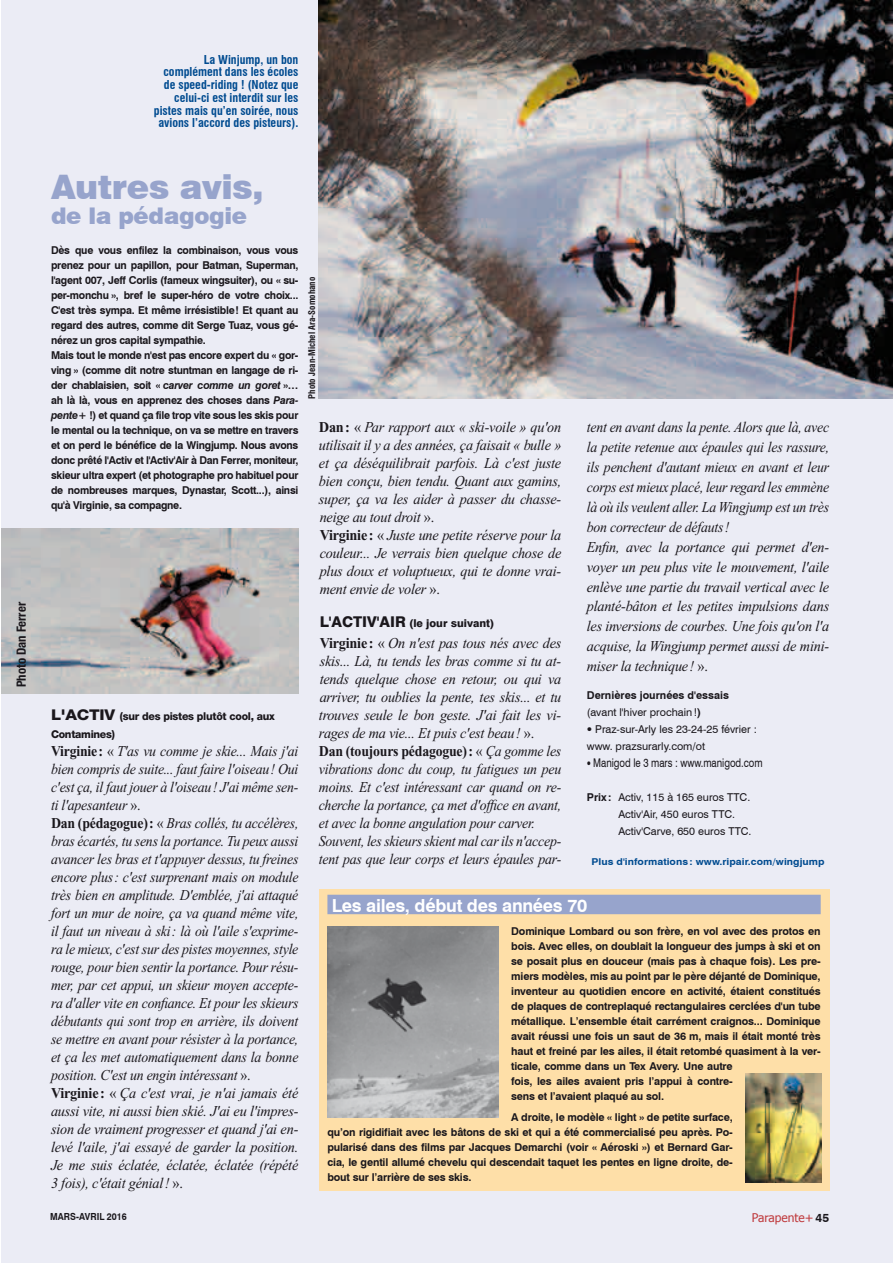
<style>
.page{position:relative;width:893px;height:1263px;background:#fff}
.page>*{position:absolute;margin:0;border:0;box-sizing:border-box;transform-origin:0 0}
.t1{font:900 33.75px "Swiss 721 BT";color:#97a4cc}
.t2{font:900 22.95px "Swiss 721 BT";letter-spacing:-.015em;color:#97a4cc}
.t3{font:700 18px "Swiss 721 BT";letter-spacing:-.015em;color:#fff}
.t4{font:italic 15px/18px "Times New Roman";letter-spacing:-.015em;color:#1a171c;scale:.92 1}
.t5{font:italic 15px/18px "Times New Roman";letter-spacing:-.015em;color:#1a171c;scale:.95 1}
.t6{font:700 condensed 12.75px "Helvetica Neue";color:#1a171c}
.t7{font:700 condensed 12px/12.8px "Swiss 721 BT";color:#004b90;text-align:right}
.t8{font:12px "Swiss 721 BT";letter-spacing:-.005em;color:#1a171c;scale:.8 1}
.t9{font:12px "Tahoma";color:#bf393c}
.t10{font:700 10.8px/15px "Swiss 721 BT";letter-spacing:-.025em;color:#1a171c}
.t11{font:10.8px/17px "Swiss 721 BT";color:#1a171c}
.t12{font:700 10.8px/17px "Swiss 721 BT";color:#1a171c}
.t13{font:800 10.8px/18px "Helvetica Neue";letter-spacing:-.025em;color:#1a171c}
.t14{font:800 10.8px "Swiss 721 BT";color:#1a171c}
.t15{font:700 9.75px "Swiss 721 BT";color:#1a171c;scale:.9 1}
.t16{font:700 9.45px "Swiss 721 BT";letter-spacing:.005em;color:#004b90;scale:1.11 1}
.t17{font:700 condensed 9px "Swiss 721 BT";color:#1a171c}
.s1{font-style:italic}
.s2{font-size:14.85px}
.s3{font-weight:700;font-style:normal}
.s4{font-style:normal}
.s5{font-weight:400}
.s6{font-family:"Helvetica Neue";font-weight:700}
.s7{font-family:"Helvetica Neue";font-weight:700;font-size:10.5px}
.s8{font-weight:700}
.s9{font-family:"Swiss 721 BT";font-weight:700;color:#1a171c}
</style>
<div class="page">
<div style="left:1px;top:0;width:892px;height:1263px;background:#ebecf5"></div>
<div style="left:319px;top:889px;width:510px;height:302px;background:#fedfa8"></div>
<div style="left:327px;top:895px;width:494px;height:19px;background:#97a4cc"></div>
<img style="left:327px;top:927px;width:171px;height:191px">
<img style="left:745px;top:1073px;width:76px;height:109px">
<img style="left:1px;top:528px;width:297px;height:166px">
<img style="left:319px;top:0;width:574px;height:399px">
<p class="t6" style="left:14px;top:687px;width:87px;rotate:-90deg">Photo Dan Ferrer</p>
<p class="t7" style="left:154px;top:53px;width:146px">La Winjump, un bon complément dans les écoles de speed-riding ! (Notez que celui-ci est interdit sur les pistes mais qu’en soirée, nous avions l’accord des pisteurs).</p>
<h1 class="t1" style="left:51px;top:166px;width:214px">Autres avis,</h1>
<h2 class="t2" style="left:51px;top:202px;width:198px">de la pédagogie</h2>
<p class="t10" style="left:51px;top:243px;width:249px">Dès que vous enfilez la combinaison, vous vous prenez pour un papillon, pour Batman, Superman, l'agent 007, Jeff Corlis (fameux wingsuiter), ou « su&shy;per-monchu », bref le super-héro de votre choix...<br>C'est très sympa. Et même irrésistible! Et quant au regard des autres, comme dit Serge Tuaz, vous gé&shy;nérez un gros capital sympathie.<br>Mais tout le monde n'est pas encore expert du « gor&shy;ving » (comme dit notre stuntman en langage de ri&shy;der chablaisien, soit « <span class="s1">carver comme un goret</span> »… ah là là, vous en apprenez des choses dans <span class="s1">Para&shy;pente+</span> !) et quand ça file trop vite sous les skis pour le mental ou la technique, on va se mettre en travers et on perd le bénéfice de la Wingjump. Nous avons donc prêté l'Activ et l'Activ'Air à Dan Ferrer, moniteur, skieur ultra expert (et photographe pro habituel pour de nombreuses marques, Dynastar, Scott...), ainsi qu'à Virginie, sa compagne.</p>
<p class="t13" style="left:51px;top:707px;width:225px"><span class="s2">L'Activ</span> (sur des pistes plutôt cool, aux<br>Contamines)</p>
<p class="t4" style="left:51px;top:742px;width:270px"><span class="s3">Virginie:</span> <span class="s4">«</span> T'as vu comme je skie... Mais j'ai bien compris de suite... faut faire l'oiseau! Oui c'est ça, il faut jouer à l'oiseau! J'ai même sen&shy;ti l'apesanteur <span class="s4">».<br></span><span class="s3">Dan (pédagogue):</span> <span class="s4">«</span> Bras collés, tu accélères, bras écartés, tu sens la portance. Tu peux aussi avancer les bras et t'appuyer dessus, tu freines encore plus: c'est surprenant mais on module très bien en amplitude. D'emblée, j'ai attaqué fort un mur de noire, ça va quand même vite, il faut un niveau à ski: là où l'aile s'exprime&shy;ra le mieux, c'est sur des pistes moyennes, style rouge, pour bien sentir la portance. Pour résu&shy;mer, par cet appui, un skieur moyen accepte&shy;ra d'aller vite en confiance. Et pour les skieurs débutants qui sont trop en arrière, ils doivent se mettre en avant pour résister à la portance, et ça les met automatiquement dans la bonne position. C'est un engin intéressant <span class="s4">».<br></span><span class="s3">Virginie:</span> <span class="s4">«</span> Ça c'est vrai, je n'ai jamais été aussi vite, ni aussi bien skié. J'ai eu l'impres&shy;sion de vraiment progresser et quand j'ai en&shy;levé l'aile, j'ai essayé de garder la position.<br>Je me suis éclatée, éclatée, éclatée (répété 3 fois), c'était génial! <span class="s4">».</span></p>
<p class="t17" style="left:306px;top:399px;width:123px;rotate:-90deg">Photo Jean-Michel Ara-Somohano</p>
<p class="t5" style="left:319px;top:418px;width:257px"><span class="s3">Dan:</span> <span class="s4">«</span> Par rapport aux « ski-voile » qu'on utilisait il y a des années, ça faisait « bulle » et ça déséquilibrait parfois. Là c'est juste bien conçu, bien tendu. Quant aux gamins, super, ça va les aider à passer du chasse&shy;neige au tout droit <span class="s4">».<br></span><span class="s3">Virginie:</span> <span class="s4">«</span> Juste une petite réserve pour la couleur... Je verrais bien quelque chose de plus doux et voluptueux, qui te donne vrai&shy;ment envie de voler <span class="s4">».</span></p>
<p class="t14" style="left:320px;top:617px;width:176px"><span class="s2">L'Activ'Air</span> (le jour suivant)</p>
<p class="t5" style="left:319px;top:634px;width:257px"><span class="s3">Virginie:</span> <span class="s4">«</span> On n'est pas tous nés avec des skis... Là, tu tends les bras comme si tu at&shy;tends quelque chose en retour, ou qui va arriver, tu oublies la pente, tes skis... et tu trouves seule le bon geste. J'ai fait les vi&shy;rages de ma vie... Et puis c'est beau! <span class="s4">».<br></span><span class="s3">Dan (toujours pédagogue):</span> <span class="s4">«</span> Ça gomme les vibrations donc du coup, tu fatigues un peu moins. Et c'est intéressant car quand on re&shy;cherche la portance, ça met d'office en avant, et avec la bonne angulation pour carver.<br>Souvent, les skieurs skient mal car ils n'accep&shy;tent pas que leur corps et leurs épaules par-</p>
<p class="t4" style="left:587px;top:417px;width:265px;line-height:20px">tent en avant dans la pente. Alors que là, avec la petite retenue aux épaules qui les rassure, ils penchent d'autant mieux en avant et leur corps est mieux placé, leur regard les emmène là où ils veulent aller. La Wingjump est un très bon correcteur de défauts!<br>Enfin, avec la portance qui permet d'en&shy;voyer un peu plus vite le mouvement, l'aile enlève une partie du travail vertical avec le planté-bâton et les petites impulsions dans les inversions de courbes. Une fois qu'on l'a acquise, la Wingjump permet aussi de mini&shy;miser la technique! <span class="s4">».</span></p>
<p class="t12" style="left:587px;top:687px;width:144px">Dernières journées d'essais <span class="s5">(avant l'hiver prochain!</span>)</p>
<p class="t11" style="left:587px;top:720px;width:172px"><span class="s6">•</span> Praz-sur-Arly les 23-24-25 février : www. prazsurarly.com/ot</p>
<p class="t8" style="left:587px;top:755px;width:221px"><span class="s7">•</span> Manigod le 3 mars : www.manigod.com</p>
<p class="t11" style="left:618px;top:788px;width:135px;text-indent:-32px"><span class="s8">Prix:</span> Activ, 115 à 165 euros TTC.<br>Activ'Air, 450 euros TTC.<br>Activ'Carve, 650 euros TTC.</p>
<p class="t16" style="left:591px;top:856px;width:212px">Plus d'informations: www.ripair.com/wingjump</p>
<h3 class="t3" style="left:332px;top:894px;width:257px">Les ailes, début des années 70</h3>
<p class="t10" style="left:511px;top:924px;width:311px">Dominique Lombard ou son frère, en vol avec des protos en bois. Avec elles, on doublait la longueur des jumps à ski et on se posait plus en douceur (mais pas à chaque fois). Les pre&shy;miers modèles, mis au point par le père déjanté de Dominique, inventeur au quotidien encore en activité, étaient constitués de plaques de contreplaqué rectangulaires cerclées d'un tube métallique. L’ensemble était carrément craignos... Dominique avait réussi une fois un saut de 36 m, mais il était monté très haut et freiné par les ailes, il était retombé quasiment à la ver&shy;ticale, comme dans un Tex Avery. Une autre<br>fois, les ailes avaient pris l’appui à contre-<br>sens et l’avaient plaqué au sol.</p>
<p class="t10" style="left:327px;top:1110px;width:407px;text-align:justify;text-indent:184px">A droite, le modèle « light » de petite surface, qu’on rigidifiait avec les bâtons de ski et qui a été commercialisé peu après. Po&shy;pularisé dans des films par Jacques Demarchi (voir « Aéroski ») et Bernard Gar&shy;cia, le gentil allumé chevelu qui descendait taquet les pentes en ligne droite, de&shy;bout sur l’arrière de ses skis.</p>
<p class="t15" style="left:50px;top:1211px;width:87px">mars-avril 2016</p>
<p class="t9" style="left:752px;top:1209px;width:79px">Parapente+ <span class="s9">45</span></p>
</div>
